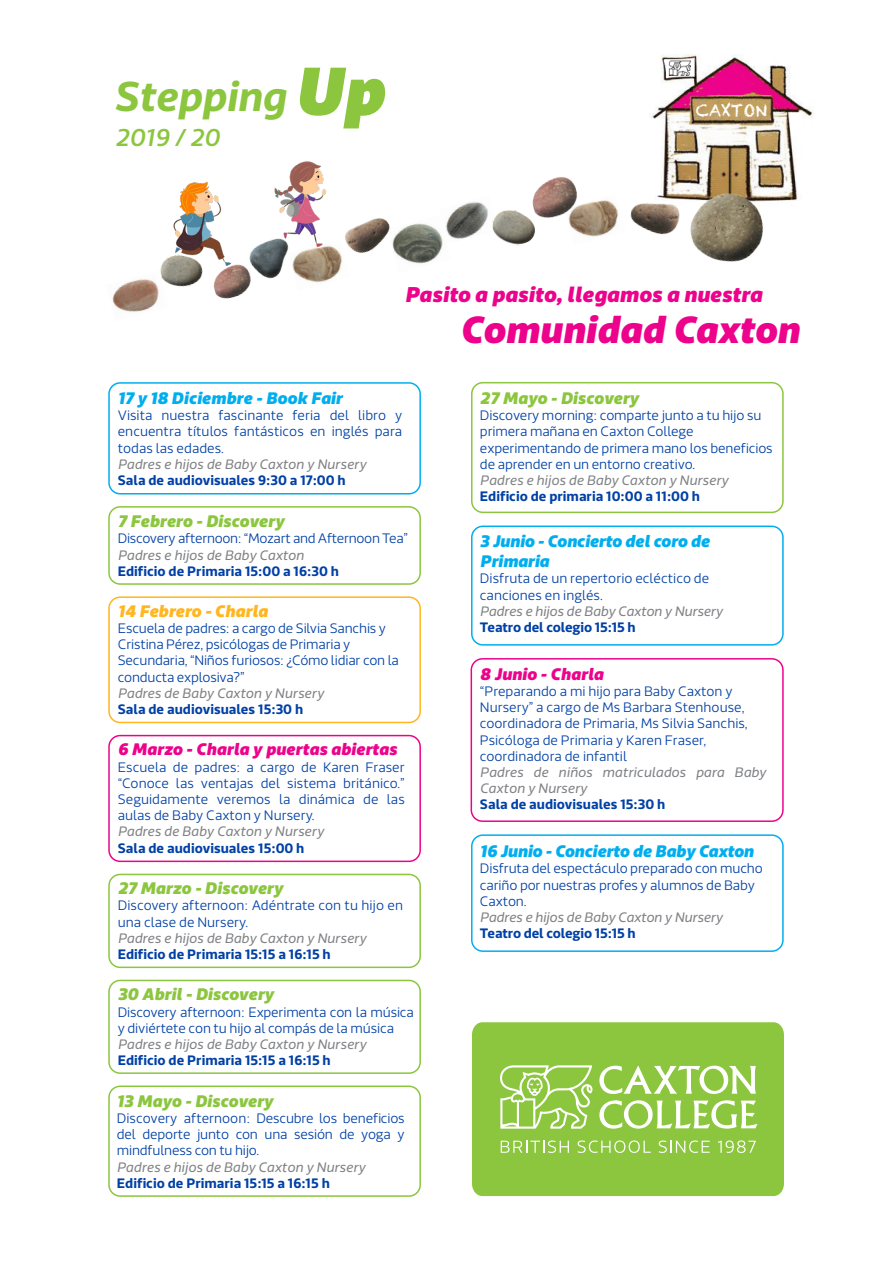
<style>
.page{position:relative;width:893px;height:1263px;background:#fff}
.page>*{position:absolute;margin:0;border:0;box-sizing:border-box;transform-origin:0 0}
.t1{font:italic 900 66.75px "Riona Sans";color:#8bc63e}
.t2{font:italic 700 41.1px "Riona Sans";letter-spacing:-.005em;color:#8bc63e}
.t3{font:italic 900 37.2px "Riona Sans";color:#ed028c}
.t4{font:italic 500 24px "Riona Sans";color:#8bc63e}
.t5{font:italic 900 21.15px "Riona Sans";color:#ed028c}
.t6{font:italic 900 16.5px/19.8px "Riona Sans";letter-spacing:-.01em;color:#00aeef}
.t7{font:italic 900 16.5px "Riona Sans";color:#8bc63e}
.t8{font:italic 900 16.5px "Riona Sans";color:#ed028c}
.t9{font:italic 900 16.5px "Riona Sans";color:#ffb620}
.t10{font:16.35px "Chalkduster";color:#fff}
.t11{font:300 13.5px/16.2px "Riona Sans";letter-spacing:-.01em;color:#0040a6}
.t12{font:italic 13.5px/16.2px "Riona Sans";color:#808285}
.t13{font:700 13.5px "Riona Sans";color:#0040a6}
</style>
<div class="page">
<img style="left:652px;top:54px;width:161px;height:147px">
<img style="left:451px;top:202px;width:38px;height:37px">
<img style="left:399px;top:215px;width:52px;height:49px">
<img style="left:112px;top:279px;width:47px;height:33px">
<img style="left:213px;top:264px;width:37px;height:35px">
<img style="left:157px;top:257px;width:46px;height:36px">
<img style="left:244px;top:239px;width:37px;height:45px">
<img style="left:294px;top:262px;width:48px;height:21px">
<img style="left:570px;top:200px;width:48px;height:37px">
<img style="left:341px;top:218px;width:58px;height:44px">
<img style="left:492px;top:210px;width:43px;height:36px">
<img style="left:526px;top:177px;width:61px;height:49px">
<img style="left:170px;top:182px;width:63px;height:84px">
<img style="left:272px;top:161px;width:69px;height:110px">
<img style="left:630px;top:194px;width:51px;height:41px">
<img style="left:681px;top:184px;width:93px;height:78px">
<div style="left:471px;top:382px;width:313px;height:131px;border:2px solid #8bc63e;border-radius:11px"></div>
<div style="left:108px;top:1085px;width:313px;height:112px;border:2px solid #8bc63e;border-radius:11px"></div>
<div style="left:471px;top:658px;width:313px;height:164px;border:2px solid #ed028c;border-radius:11px"></div>
<div style="left:471px;top:834px;width:313px;height:118px;border:2px solid #00aeef;border-radius:11px"></div>
<div style="left:471px;top:525px;width:313px;height:121px;border:2px solid #00aeef;border-radius:11px"></div>
<div style="left:108px;top:382px;width:313px;height:112px;border:2px solid #00aeef;border-radius:11px"></div>
<div style="left:108px;top:506px;width:313px;height:79px;border:2px solid #8bc63e;border-radius:11px"></div>
<div style="left:108px;top:980px;width:313px;height:94px;border:2px solid #8bc63e;border-radius:11px"></div>
<div style="left:108px;top:874px;width:313px;height:94px;border:2px solid #8bc63e;border-radius:11px"></div>
<div style="left:108px;top:596px;width:313px;height:127px;border:2px solid #ffb620;border-radius:11px"></div>
<div style="left:108px;top:735px;width:313px;height:127px;border:2px solid #ed028c;border-radius:11px"></div>
<div style="left:472px;top:1022px;width:312px;height:174px;background:#8bc63e"></div>
<svg style="left:599px;top:1066px;width:157px;height:28px"></svg>
<svg style="left:599px;top:1100px;width:158px;height:28px"></svg>
<svg style="left:500px;top:1065px;width:92px;height:64px"></svg>
<svg style="left:501px;top:1140px;width:68px;height:13px"></svg>
<svg style="left:577px;top:1140px;width:74px;height:13px"></svg>
<svg style="left:659px;top:1140px;width:51px;height:13px"></svg>
<svg style="left:718px;top:1140px;width:38px;height:13px"></svg>
<h2 class="t2" style="left:114px;top:70px;width:174px">Stepping</h2>
<h3 class="t4" style="left:115px;top:123px;width:106px">2019 / 20</h3>
<h1 class="t1" style="left:293px;top:47px;width:92px">Up</h1>
<p class="t10" style="left:696px;top:101px;width:73px">CAXTON</p>
<h3 class="t5" style="left:405px;top:280px;width:359px">Pasito a pasito, llegamos a nuestra</h3>
<h3 class="t3" style="left:460px;top:305px;width:341px">Comunidad Caxton</h3>
<p class="t6" style="left:118px;top:389px;width:226px">17 y 18 Diciembre - Book Fair</p>
<p class="t11" style="left:118px;top:407px;width:286px;text-align:justify">Visita nuestra fascinante feria del libro y encuentra títulos fantásticos en inglés para todas las edades.</p>
<p class="t12" style="left:118px;top:456px;width:250px">Padres e hijos de Baby Caxton y Nursery</p>
<p class="t13" style="left:118px;top:472px;width:229px">Sala de audiovisuales 9:30 a 17:00 h</p>
<p class="t7" style="left:118px;top:510px;width:168px">7 Febrero - Discovery</p>
<p class="t11" style="left:118px;top:531px;width:292px">Discovery afternoon: “Mozart and Afternoon Tea”</p>
<p class="t12" style="left:118px;top:547px;width:188px">Padres e hijos de Baby Caxton</p>
<p class="t13" style="left:118px;top:562px;width:223px">Edificio de Primaria 15:00 a 16:30 h</p>
<p class="t9" style="left:118px;top:600px;width:152px">14 Febrero - Charla</p>
<p class="t11" style="left:118px;top:620px;width:283px">Escuela de padres: a cargo de Silvia Sanchis y Cristina Pérez, psicólogas de Primaria y Secundaria, “Niños furiosos: ¿Cómo lidiar con la conducta explosiva?”</p>
<p class="t12" style="left:118px;top:685px;width:208px">Padres de Baby Caxton y Nursery</p>
<p class="t13" style="left:118px;top:701px;width:187px">Sala de audiovisuales 15:30 h</p>
<p class="t8" style="left:118px;top:739px;width:281px">6 Marzo - Charla y puertas abiertas</p>
<p class="t11" style="left:118px;top:759px;width:289px;text-align:justify">Escuela de padres: a cargo de Karen Fraser “Conoce las ventajas del sistema británico.” Seguidamente veremos la dinámica de las aulas de Baby Caxton y Nursery.</p>
<p class="t12" style="left:118px;top:824px;width:208px">Padres de Baby Caxton y Nursery</p>
<p class="t13" style="left:118px;top:839px;width:188px">Sala de audiovisuales 15:00 h</p>
<p class="t7" style="left:118px;top:877px;width:167px">27 Marzo - Discovery</p>
<p class="t11" style="left:118px;top:898px;width:287px">Discovery afternoon: Adéntrate con tu hijo en una clase de Nursery.</p>
<p class="t12" style="left:118px;top:930px;width:250px">Padres e hijos de Baby Caxton y Nursery</p>
<p class="t13" style="left:118px;top:946px;width:214px">Edificio de Primaria 15:15 a 16:15 h</p>
<p class="t7" style="left:118px;top:984px;width:158px">30 Abril - Discovery</p>
<p class="t11" style="left:118px;top:1004px;width:297px">Discovery afternoon: Experimenta con la música y diviértete con tu hijo al compás de la música</p>
<p class="t12" style="left:118px;top:1036px;width:250px">Padres e hijos de Baby Caxton y Nursery</p>
<p class="t13" style="left:118px;top:1052px;width:214px">Edificio de Primaria 15:15 a 16:15 h</p>
<p class="t7" style="left:117px;top:1090px;width:158px">13 Mayo - Discovery</p>
<p class="t11" style="left:117px;top:1110px;width:289px;text-align:justify">Discovery afternoon: Descubre los beneficios del deporte junto con una sesión de yoga y mindfulness con tu hijo.</p>
<p class="t12" style="left:117px;top:1159px;width:250px">Padres e hijos de Baby Caxton y Nursery</p>
<p class="t13" style="left:117px;top:1174px;width:214px">Edificio de Primaria 15:15 a 16:15 h</p>
<p class="t7" style="left:480px;top:387px;width:160px">27 Mayo - Discovery</p>
<p class="t11" style="left:480px;top:407px;width:294px">Discovery morning: comparte junto a tu hijo su primera mañana en Caxton College experimentando de primera mano los beneficios de aprender en un entorno creativo.</p>
<p class="t12" style="left:480px;top:472px;width:250px">Padres e hijos de Baby Caxton y Nursery</p>
<p class="t13" style="left:480px;top:488px;width:222px">Edificio de primaria 10:00 a 11:00 h</p>
<p class="t6" style="left:480px;top:532px;width:231px">3 Junio - Concierto del coro de<br>Primaria</p>
<p class="t11" style="left:480px;top:571px;width:231px">Disfruta de un repertorio ecléctico de canciones en inglés.</p>
<p class="t12" style="left:480px;top:603px;width:245px">Padres e hijos de Baby Caxton y Nursery</p>
<p class="t13" style="left:480px;top:619px;width:157px">Teatro del colegio 15:15 h</p>
<p class="t8" style="left:480px;top:663px;width:125px">8 Junio - Charla</p>
<p class="t11" style="left:480px;top:683px;width:269px">“Preparando a mi hijo para Baby Caxton y Nursery” a cargo de Ms Barbara Stenhouse, coordinadora de Primaria, Ms Silvia Sanchis, Psicóloga de Primaria y Karen Fraser, coordinadora de infantil</p>
<p class="t12" style="left:480px;top:764px;width:288px">Padres de niños matriculados para Baby<br>Caxton y Nursery</p>
<p class="t13" style="left:480px;top:796px;width:187px">Sala de audiovisuales 15:30 h</p>
<p class="t6" style="left:480px;top:842px;width:275px">16 Junio - Concierto de Baby Caxton</p>
<p class="t11" style="left:480px;top:861px;width:284px">Disfruta del espectáculo preparado con mucho cariño por nuestras profes y alumnos de Baby<br>Caxton.</p>
<p class="t12" style="left:480px;top:909px;width:245px">Padres e hijos de Baby Caxton y Nursery</p>
<p class="t13" style="left:480px;top:925px;width:157px">Teatro del colegio 15:15 h</p>
</div>
